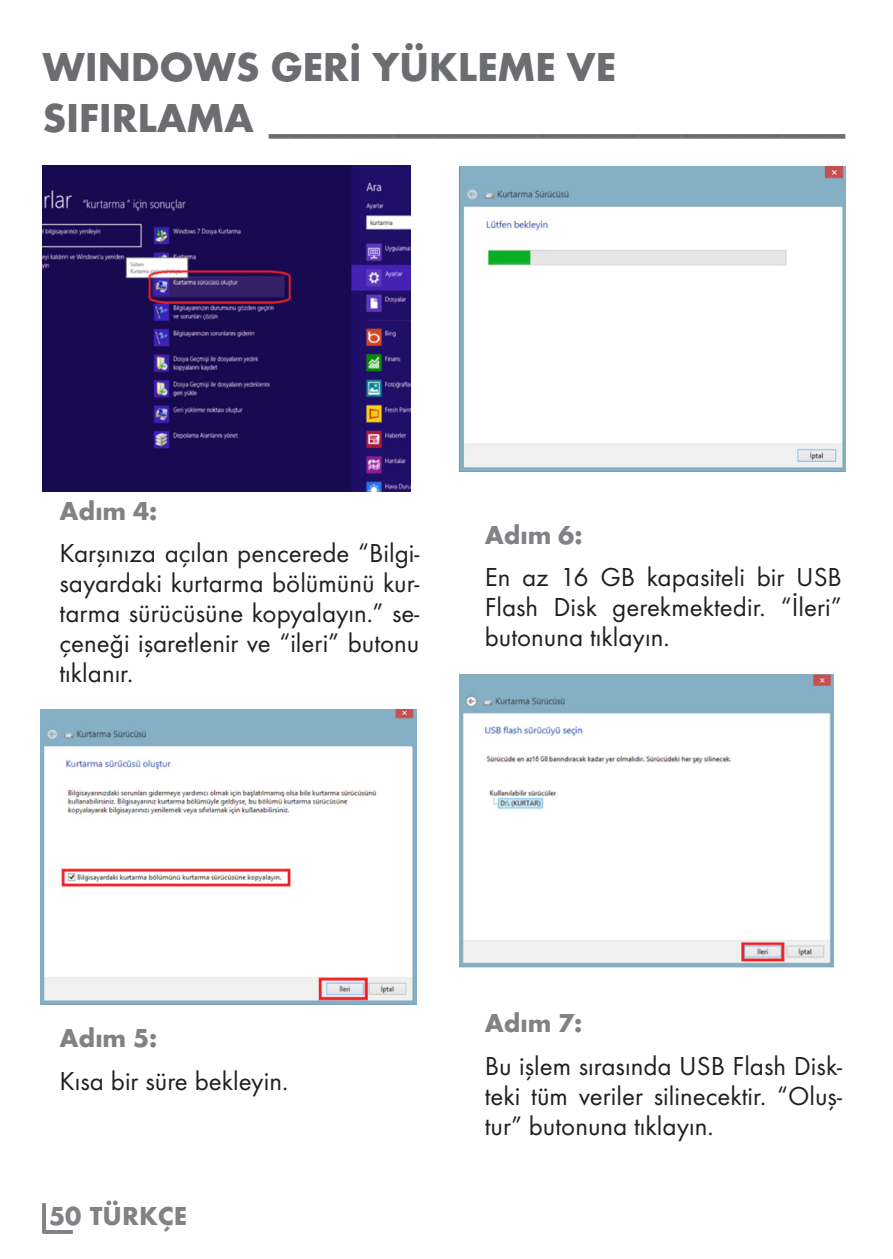
<style>
.page{position:relative;width:893px;height:1259px;background:#fff}
.page>*{position:absolute;margin:0;border:0;box-sizing:border-box;transform-origin:0 0}
.t1{font:700 42px/50.4px "Futura TOT";letter-spacing:-.01em;color:#6c6d70}
.t2{font:27px/30px "Futura TOT Boo";color:#231f20;text-align:justify}
.t3{font:700 27px "Futura TOT";color:#808285}
</style>
<div class="page">
<div style="left:43px;top:1201px;width:31px;height:32px;border:3px solid #808285"></div>
<img style="left:459px;top:166px;width:387px;height:305px">
<img style="left:459px;top:674px;width:374px;height:294px">
<img style="left:43px;top:166px;width:368px;height:325px">
<img style="left:40px;top:709px;width:377px;height:295px">
<h1 class="t1" style="left:43px;top:41px;width:805px">WINDOWS GERİ YÜKLEME VE<br>SIFIRLAMA ____________________________</h1>
<p class="t3" style="left:60px;top:494px;width:99px">Adım 4:</p>
<p class="t2" style="left:60px;top:538px;width:361px">Karşınıza açılan pencerede “Bilgi&shy;sayardaki kurtarma bölümünü kur&shy;tarma sürücüsüne kopyalayın.” se&shy;çeneği işaretlenir ve “ileri” butonu tıklanır.</p>
<p class="t3" style="left:485px;top:518px;width:99px">Adım 6:</p>
<p class="t2" style="left:485px;top:562px;width:359px">En az 16 GB kapasiteli bir USB Flash Disk gerekmektedir. “İleri” butonuna tıklayın.</p>
<p class="t3" style="left:60px;top:1021px;width:99px">Adım 5:</p>
<p class="t2" style="left:60px;top:1065px;width:230px">Kısa bir süre bekleyin.</p>
<p class="t3" style="left:49px;top:1199px;width:140px">50 TÜRKÇE</p>
<p class="t3" style="left:485px;top:1006px;width:99px">Adım 7:</p>
<p class="t2" style="left:485px;top:1050px;width:359px">Bu işlem sırasında USB Flash Disk&shy;teki tüm veriler silinecektir. “Oluş&shy;tur” butonuna tıklayın.</p>
</div>
